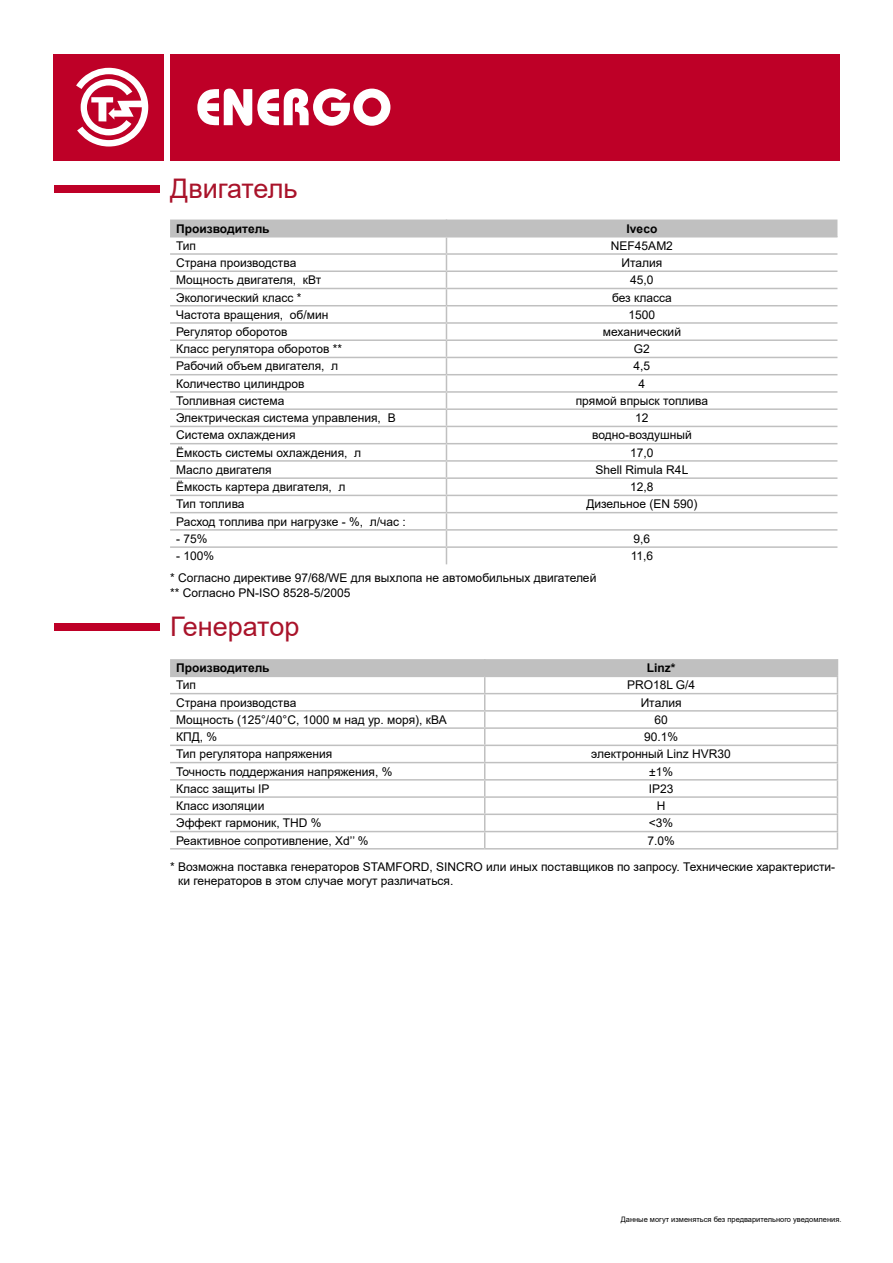
<style>
.page{position:relative;width:893px;height:1263px;background:#fff}
.page>*{position:absolute;margin:0;border:0;box-sizing:border-box;transform-origin:0 0}
.t1{font:27px "Arial";color:#a9132a}
.t2{font:12px/14.4px "Arial";color:#000}
.t3{font:700 12px "Arial";color:#000}
.t4{font:7.5px "Arial";color:#000}
</style>
<div class="page">
<div style="left:54px;top:54px;width:110px;height:106px;background:#be0027"></div>
<svg style="left:76px;top:68px;width:72px;height:79px"></svg>
<div style="left:170px;top:54px;width:669px;height:106px;background:#be0027"></div>
<svg style="left:197px;top:89px;width:193px;height:37px"></svg>
<svg style="left:170px;top:219px;width:667px;height:345px"></svg>
<div style="left:54px;top:186px;width:106px;height:7px;background:#be0027"></div>
<div style="left:54px;top:624px;width:106px;height:7px;background:#be0027"></div>
<svg style="left:170px;top:659px;width:668px;height:189px"></svg>
<hr style="left:170px;top:848px;width:315px;height:1px;background:#c0c0c0">
<hr style="left:485px;top:848px;width:353px;height:1px;background:#c0c0c0">
<h1 class="t1" style="left:170px;top:170px;width:129px">Двигатель</h1>
<p class="t3" style="left:176px;top:220px;width:95px">Производитель</p>
<p class="t3" style="left:627px;top:220px;width:32px">Iveco</p>
<p class="t2" style="left:176px;top:238px;width:22px">Тип</p>
<p class="t2" style="left:611px;top:238px;width:64px">NEF45AM2</p>
<p class="t2" style="left:176px;top:255px;width:122px">Страна производства</p>
<p class="t2" style="left:622px;top:255px;width:42px">Италия</p>
<p class="t2" style="left:176px;top:273px;width:147px">Мощность двигателя, кВт</p>
<p class="t2" style="left:630px;top:273px;width:25px">45,0</p>
<p class="t2" style="left:176px;top:290px;width:127px">Экологический класс *</p>
<p class="t2" style="left:612px;top:290px;width:61px">без класса</p>
<p class="t2" style="left:176px;top:307px;width:154px">Частота вращения, об/мин</p>
<p class="t2" style="left:629px;top:307px;width:28px">1500</p>
<p class="t2" style="left:176px;top:324px;width:113px">Регулятор оборотов</p>
<p class="t2" style="left:603px;top:324px;width:80px">механический</p>
<p class="t2" style="left:176px;top:342px;width:168px">Класс регулятора оборотов **</p>
<p class="t2" style="left:634px;top:342px;width:18px">G2</p>
<p class="t2" style="left:176px;top:359px;width:164px">Рабочий объем двигателя, л</p>
<p class="t2" style="left:634px;top:359px;width:18px">4,5</p>
<p class="t2" style="left:176px;top:376px;width:130px">Количество цилиндров</p>
<p class="t2" style="left:639px;top:376px;width:8px">4</p>
<p class="t2" style="left:176px;top:393px;width:110px">Топливная система</p>
<p class="t2" style="left:576px;top:393px;width:134px">прямой впрыск топлива</p>
<p class="t2" style="left:176px;top:411px;width:221px">Электрическая система управления, В</p>
<p class="t2" style="left:635px;top:411px;width:15px">12</p>
<p class="t2" style="left:176px;top:428px;width:121px">Система охлаждения</p>
<p class="t2" style="left:592px;top:428px;width:101px">водно-воздушный</p>
<p class="t2" style="left:176px;top:445px;width:187px">Ёмкость системы охлаждения, л</p>
<p class="t2" style="left:630px;top:445px;width:25px">17,0</p>
<p class="t2" style="left:176px;top:462px;width:97px">Масло двигателя</p>
<p class="t2" style="left:596px;top:462px;width:94px">Shell Rimula R4L</p>
<p class="t2" style="left:176px;top:480px;width:171px">Ёмкость картера двигателя, л</p>
<p class="t2" style="left:630px;top:480px;width:25px">12,8</p>
<p class="t2" style="left:176px;top:497px;width:70px">Тип топлива</p>
<p class="t2" style="left:586px;top:497px;width:113px">Дизельное (EN 590)</p>
<p class="t2" style="left:176px;top:514px;width:231px">Расход топлива при нагрузке - %, л/час :</p>
<p class="t2" style="left:176px;top:531px;width:33px">- 75%</p>
<p class="t2" style="left:634px;top:531px;width:18px">9,6</p>
<p class="t2" style="left:176px;top:549px;width:40px">- 100%</p>
<p class="t2" style="left:631px;top:549px;width:24px">11,6</p>
<p class="t2" style="left:170px;top:571px;width:428px">* Согласно директиве 97/68/WE для выхлопа не автомобильных двигателей ** Согласно PN-ISO 8528-5/2005</p>
<h1 class="t1" style="left:170px;top:608px;width:131px">Генератор</h1>
<p class="t3" style="left:176px;top:659px;width:95px">Производитель</p>
<p class="t3" style="left:647px;top:659px;width:30px">Linz*</p>
<p class="t2" style="left:176px;top:678px;width:22px">Тип</p>
<p class="t2" style="left:627px;top:678px;width:70px">PRO18L G/4</p>
<p class="t2" style="left:176px;top:695px;width:122px">Страна производства</p>
<p class="t2" style="left:641px;top:695px;width:42px">Италия</p>
<p class="t2" style="left:176px;top:712px;width:272px">Мощность (125°/40°С, 1000 м над ур. моря), кВА</p>
<p class="t2" style="left:654px;top:712px;width:15px">60</p>
<p class="t2" style="left:176px;top:730px;width:43px">КПД, %</p>
<p class="t2" style="left:644px;top:730px;width:36px">90.1%</p>
<p class="t2" style="left:176px;top:747px;width:158px">Тип регулятора напряжения</p>
<p class="t2" style="left:591px;top:747px;width:141px">электронный Linz HVR30</p>
<p class="t2" style="left:176px;top:764px;width:218px">Точность поддержания напряжения, %</p>
<p class="t2" style="left:649px;top:764px;width:25px">±1%</p>
<p class="t2" style="left:176px;top:781px;width:95px">Класс защиты IP</p>
<p class="t2" style="left:649px;top:781px;width:26px">IP23</p>
<p class="t2" style="left:176px;top:799px;width:90px">Класс изоляции</p>
<p class="t2" style="left:657px;top:799px;width:10px">H</p>
<p class="t2" style="left:176px;top:816px;width:147px">Эффект гармоник, THD %</p>
<p class="t2" style="left:649px;top:816px;width:26px">&lt;3%</p>
<p class="t2" style="left:176px;top:833px;width:194px">Реактивное сопротивление, Xd’’ %</p>
<p class="t2" style="left:647px;top:833px;width:29px">7.0%</p>
<p class="t2" style="left:178px;top:859px;width:659px;text-indent:-8px">* Возможна поставка генераторов STAMFORD, SINCRO или иных поставщиков по запросу. Технические характеристи&shy;ки генераторов в этом случае могут различаться.</p>
<p class="t4" style="left:621px;top:1214px;width:222px">Данные могут изменяться без предварительного уведомления.</p>
</div>
